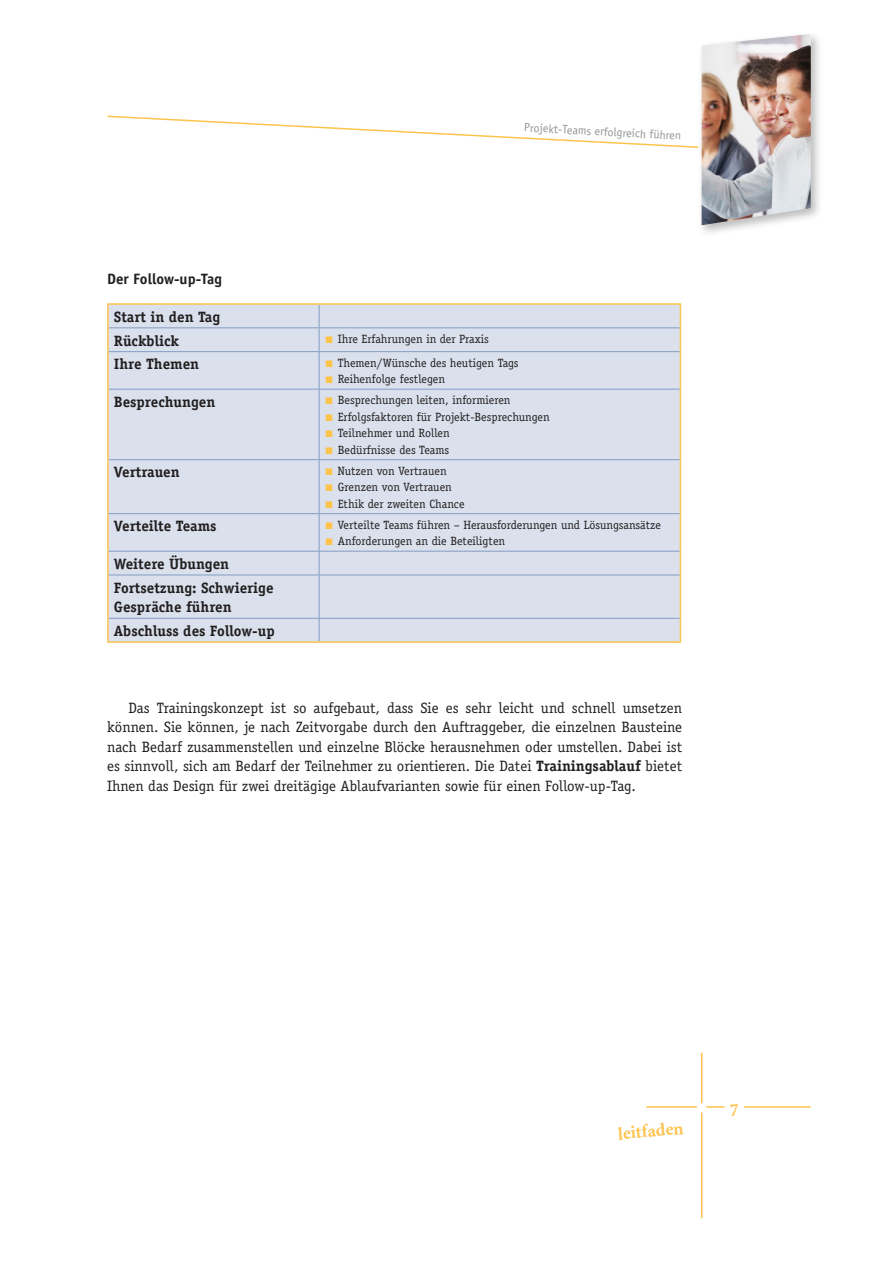
<style>
.page{position:relative;width:893px;height:1263px;background:#fff}
.page>*{position:absolute;margin:0;border:0;box-sizing:border-box;transform-origin:0 0}
.t1{font:700 18px "Minion";color:#fec34d}
.Fließtext{font:15px/19.5px "Officina Serif";color:#231f20;text-align:justify}
.Fließtext-2{font:700 15px "Officina Serif";color:#231f20}
.ZwTitel{font:700 15px "Officina Sans";color:#231f20}
.t2{font:12px "Officina Serif";color:#231f20}
.t3{font:12px "Officina Sans";color:#939598}
.s1{font-weight:700}
</style>
<div class="page">
<div style="left:698px;top:31px;width:125px;height:206px;background:#231f20;opacity:.3"></div>
<img style="left:702px;top:34px;width:109px;height:191px">
<hr style="left:647px;top:1106px;width:49px;height:2px;background:#fec34d">
<hr style="left:701px;top:1053px;width:1px;height:50px;background:#fec34d">
<hr style="left:701px;top:1113px;width:1px;height:105px;background:#fec34d">
<hr style="left:745px;top:1106px;width:65px;height:2px;background:#fec34d">
<svg style="left:107px;top:115px;width:592px;height:34px"></svg>
<div style="left:109px;top:305px;width:571px;height:336px;background:#dae1ed"></div>
<hr style="left:109px;top:327px;width:210px;height:1px;background:#829cc2">
<hr style="left:319px;top:327px;width:361px;height:1px;background:#829cc2">
<svg style="left:319px;top:305px;width:1px;height:46px"></svg>
<hr style="left:109px;top:351px;width:210px;height:1px;background:#829cc2">
<hr style="left:319px;top:351px;width:361px;height:1px;background:#829cc2">
<hr style="left:319px;top:352px;width:1px;height:37px;background:#829cc2">
<hr style="left:109px;top:389px;width:210px;height:1px;background:#829cc2">
<hr style="left:319px;top:389px;width:361px;height:1px;background:#829cc2">
<hr style="left:319px;top:389px;width:1px;height:70px;background:#829cc2">
<hr style="left:109px;top:459px;width:210px;height:1px;background:#829cc2">
<hr style="left:319px;top:459px;width:361px;height:1px;background:#829cc2">
<hr style="left:319px;top:460px;width:1px;height:53px;background:#829cc2">
<hr style="left:109px;top:513px;width:210px;height:1px;background:#829cc2">
<hr style="left:319px;top:513px;width:361px;height:1px;background:#829cc2">
<hr style="left:319px;top:514px;width:1px;height:37px;background:#829cc2">
<hr style="left:109px;top:551px;width:210px;height:1px;background:#829cc2">
<hr style="left:319px;top:551px;width:361px;height:1px;background:#829cc2">
<svg style="left:319px;top:551px;width:1px;height:24px"></svg>
<hr style="left:109px;top:575px;width:210px;height:1px;background:#829cc2">
<hr style="left:319px;top:575px;width:361px;height:1px;background:#829cc2">
<hr style="left:319px;top:575px;width:1px;height:43px;background:#829cc2">
<hr style="left:109px;top:618px;width:210px;height:1px;background:#829cc2">
<hr style="left:319px;top:618px;width:361px;height:1px;background:#829cc2">
<svg style="left:319px;top:619px;width:1px;height:22px"></svg>
<hr style="left:107px;top:303px;width:212px;height:2px;background:#fec34d">
<hr style="left:107px;top:305px;width:2px;height:23px;background:#fec34d">
<hr style="left:319px;top:303px;width:362px;height:2px;background:#fec34d">
<hr style="left:107px;top:328px;width:2px;height:24px;background:#fec34d">
<svg style="left:680px;top:305px;width:1px;height:47px"></svg>
<hr style="left:107px;top:352px;width:2px;height:37px;background:#fec34d">
<hr style="left:680px;top:352px;width:1px;height:37px;background:#fec34d">
<hr style="left:107px;top:389px;width:2px;height:71px;background:#fec34d">
<hr style="left:680px;top:389px;width:1px;height:71px;background:#fec34d">
<hr style="left:107px;top:460px;width:2px;height:54px;background:#fec34d">
<hr style="left:680px;top:460px;width:1px;height:54px;background:#fec34d">
<hr style="left:107px;top:514px;width:2px;height:37px;background:#fec34d">
<hr style="left:680px;top:514px;width:1px;height:37px;background:#fec34d">
<hr style="left:107px;top:551px;width:2px;height:24px;background:#fec34d">
<svg style="left:680px;top:551px;width:1px;height:24px"></svg>
<hr style="left:107px;top:575px;width:2px;height:43px;background:#fec34d">
<hr style="left:680px;top:575px;width:1px;height:43px;background:#fec34d">
<hr style="left:107px;top:618px;width:2px;height:23px;background:#fec34d">
<svg style="left:680px;top:618px;width:1px;height:23px"></svg>
<hr style="left:107px;top:641px;width:212px;height:2px;background:#fec34d">
<hr style="left:319px;top:641px;width:362px;height:2px;background:#fec34d">
<svg style="left:326px;top:336px;width:6px;height:7px"></svg>
<svg style="left:326px;top:360px;width:6px;height:7px"></svg>
<svg style="left:326px;top:376px;width:6px;height:7px"></svg>
<svg style="left:326px;top:397px;width:6px;height:7px"></svg>
<svg style="left:326px;top:414px;width:6px;height:7px"></svg>
<svg style="left:326px;top:430px;width:6px;height:7px"></svg>
<svg style="left:326px;top:447px;width:6px;height:7px"></svg>
<svg style="left:326px;top:468px;width:6px;height:7px"></svg>
<svg style="left:326px;top:484px;width:6px;height:7px"></svg>
<svg style="left:326px;top:501px;width:6px;height:7px"></svg>
<svg style="left:326px;top:522px;width:6px;height:7px"></svg>
<svg style="left:326px;top:538px;width:6px;height:7px"></svg>
<svg style="left:707px;top:1106px;width:18px;height:2px"></svg>
<p class="t3" style="left:525px;top:120px;width:159px;rotate:3deg">Projekt-Teams erfolgreich führen</p>
<p class="ZwTitel" style="left:107px;top:269px;width:116px">Der Follow-up-Tag</p>
<p class="Fließtext-2" style="left:114px;top:307px;width:108px">Start in den Tag</p>
<p class="Fließtext-2" style="left:114px;top:331px;width:67px">Rückblick</p>
<p class="t2" style="left:338px;top:332px;width:152px">Ihre Erfahrungen in der Praxis</p>
<p class="Fließtext-2" style="left:114px;top:355px;width:87px">Ihre Themen</p>
<p class="t2" style="left:338px;top:356px;width:182px">Themen/Wünsche des heutigen Tags</p>
<p class="t2" style="left:338px;top:372px;width:109px">Reihenfolge festlegen</p>
<p class="Fließtext-2" style="left:114px;top:392px;width:103px">Besprechungen</p>
<p class="t2" style="left:338px;top:393px;width:174px">Besprechungen leiten, informieren</p>
<p class="t2" style="left:338px;top:410px;width:213px">Erfolgsfaktoren für Projekt-Besprechungen</p>
<p class="t2" style="left:338px;top:426px;width:113px">Teilnehmer und Rollen</p>
<p class="t2" style="left:338px;top:443px;width:113px">Bedürfnisse des Teams</p>
<p class="Fließtext-2" style="left:114px;top:463px;width:67px">Vertrauen</p>
<p class="t2" style="left:338px;top:464px;width:110px">Nutzen von Vertrauen</p>
<p class="t2" style="left:338px;top:480px;width:116px">Grenzen von Vertrauen</p>
<p class="t2" style="left:338px;top:497px;width:128px">Ethik der zweiten Chance</p>
<p class="Fließtext-2" style="left:114px;top:517px;width:104px">Verteilte Teams</p>
<p class="t2" style="left:338px;top:518px;width:325px">Verteilte Teams führen – Herausforderungen und Lösungsansätze</p>
<p class="t2" style="left:338px;top:534px;width:169px">Anforderungen an die Beteiligten</p>
<p class="Fließtext-2" style="left:114px;top:554px;width:117px">Weitere Übungen</p>
<p class="Fließtext-2" style="left:114px;top:578px;width:161px">Fortsetzung: Schwierige</p>
<p class="Fließtext-2" style="left:114px;top:598px;width:119px">Gespräche führen</p>
<p class="Fließtext-2" style="left:114px;top:622px;width:162px">Abschluss des Follow-up</p>
<p class="Fließtext" style="left:107px;top:698px;width:577px;text-indent:21px">Das Trainingskonzept ist so aufgebaut, dass Sie es sehr leicht und schnell umsetzen können. Sie können, je nach Zeitvorgabe durch den Auftraggeber, die einzelnen Bausteine nach Bedarf zusammenstellen und einzelne Blöcke herausnehmen oder umstellen. Dabei ist es sinnvoll, sich am Bedarf der Teilnehmer zu orientieren. Die Datei <span class="s1">Trainingsablauf</span> bietet Ihnen das Design für zwei dreitägige Ablaufvarianten sowie für einen Follow-up-Tag.</p>
<p class="t1" style="left:617px;top:1125px;width:67px;rotate:-5deg">leitfaden</p>
</div>
